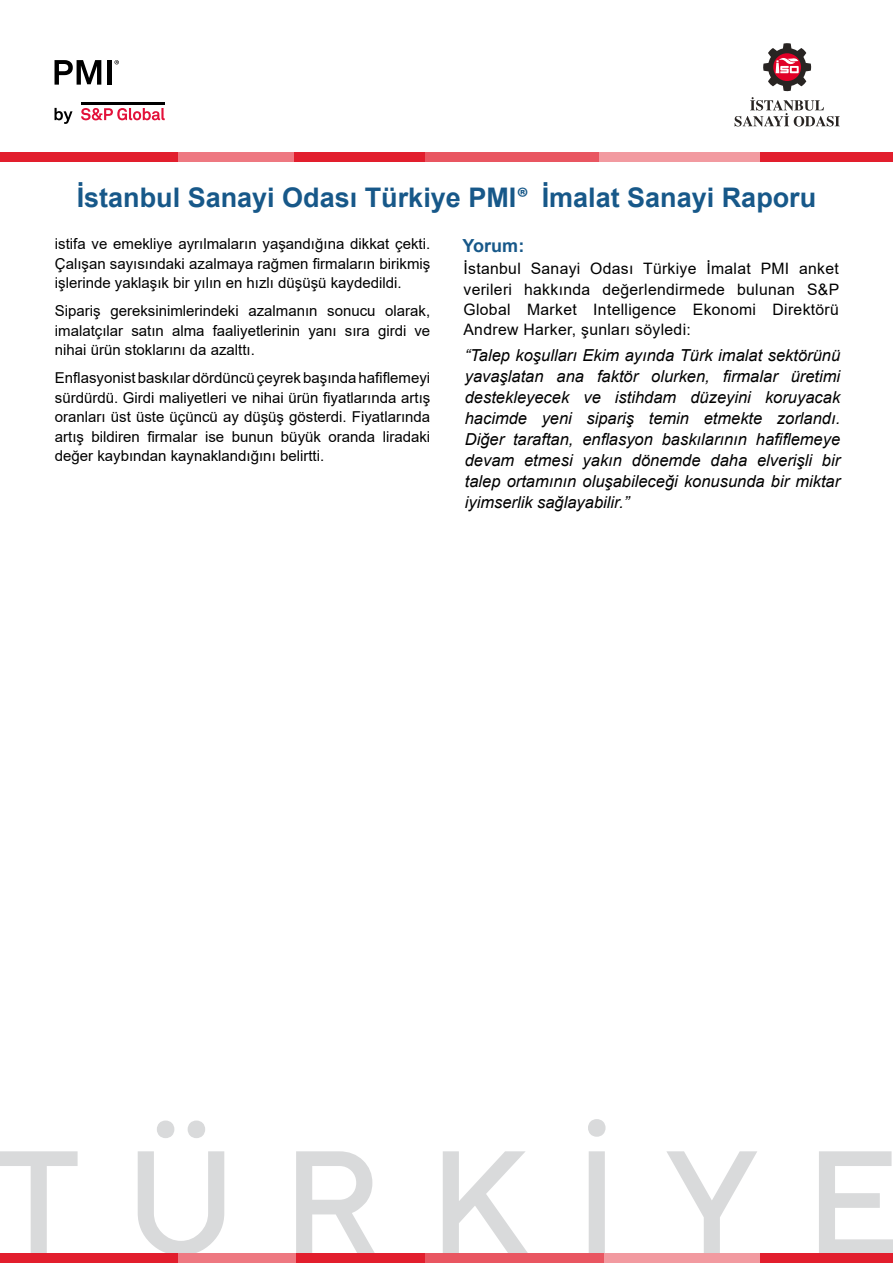
<style>
.page{position:relative;width:893px;height:1263px;background:#fff}
.page>*{position:absolute;margin:0;border:0;box-sizing:border-box;transform-origin:0 0}
.t1{font:700 27px "Arial";color:#175889}
.t2{font:700 18px "Arial";color:#175889}
.t3{font:italic 16.5px/21px "Arial";color:#000;text-align:justify}
.t4{font:15.75px/20.2px "Arial";letter-spacing:.02em;color:#000;text-align:justify}
.t5{font:15px/19.5px "Arial";color:#000;text-align:justify}
.s1{font-family:"Myriad Pro"}
</style>
<div class="page">
<svg style="left:55px;top:108px;width:18px;height:16px"></svg>
<svg style="left:81px;top:108px;width:84px;height:13px"></svg>
<hr style="left:81px;top:102px;width:84px;height:2px;background:#000">
<svg style="left:55px;top:60px;width:46px;height:25px"></svg>
<div style="left:107px;top:60px;width:5px;height:25px;background:#000"></div>
<svg style="left:114px;top:60px;width:5px;height:4px"></svg>
<svg style="left:0;top:1119px;width:893px;height:134px"></svg>
<div style="left:0;top:152px;width:179px;height:10px;background:#e21e2d"></div>
<div style="left:757px;top:152px;width:136px;height:10px;background:#e21e2d"></div>
<div style="left:179px;top:152px;width:130px;height:10px;background:#ee7881"></div>
<div style="left:424px;top:152px;width:175px;height:10px;background:#e95661"></div>
<div style="left:294px;top:152px;width:130px;height:10px;background:#e21e2d"></div>
<div style="left:599px;top:152px;width:161px;height:10px;background:#f29aa0"></div>
<div style="left:0;top:1253px;width:179px;height:10px;background:#e21e2d"></div>
<div style="left:757px;top:1253px;width:136px;height:10px;background:#e21e2d"></div>
<div style="left:179px;top:1253px;width:130px;height:10px;background:#ee7881"></div>
<div style="left:424px;top:1253px;width:181px;height:10px;background:#e95661"></div>
<div style="left:296px;top:1253px;width:128px;height:10px;background:#e21e2d"></div>
<div style="left:605px;top:1253px;width:155px;height:10px;background:#f29aa0"></div>
<svg style="left:735px;top:43px;width:105px;height:84px"></svg>
<h1 class="t1" style="left:77px;top:179px;width:741px">İstanbul Sanayi Odası Türkiye PMI<span class="s1">®</span> İmalat Sanayi Raporu</h1>
<p class="t5" style="left:55px;top:234px;width:377px">istifa ve emekliye ayrılmaların yaşandığına dikkat çekti.<br>Çalışan sayısındaki azalmaya rağmen firmaların birikmiş işlerinde yaklaşık bir yılın en hızlı düşüşü kaydedildi.</p>
<p class="t5" style="left:55px;top:301px;width:377px">Sipariş gereksinimlerindeki azalmanın sonucu olarak, imalatçılar satın alma faaliyetlerinin yanı sıra girdi ve nihai ürün stoklarını da azalttı.</p>
<p class="t5" style="left:55px;top:368px;width:377px">Enflasyonist baskılar dördüncü çeyrek başında hafiflemeyi sürdürdü. Girdi maliyetleri ve nihai ürün fiyatlarında artış oranları üst üste üçüncü ay düşüş gösterdi. Fiyatlarında artış bildiren firmalar ise bunun büyük oranda liradaki değer kaybından kaynaklandığını belirtti.</p>
<p class="t2" style="left:463px;top:233px;width:63px">Yorum:</p>
<p class="t4" style="left:463px;top:259px;width:377px">İstanbul Sanayi Odası Türkiye İmalat PMI anket verileri hakkında değerlendirmede bulunan S&amp;P Global Market Intelligence Ekonomi Direktörü Andrew Harker, şunları söyledi:</p>
<p class="t3" style="left:465px;top:345px;width:377px">“Talep koşulları Ekim ayında Türk imalat sektörünü yavaşlatan ana faktör olurken, firmalar üretimi destekleyecek ve istihdam düzeyini koruyacak hacimde yeni sipariş temin etmekte zorlandı.<br>Diğer taraftan, enflasyon baskılarının hafiflemeye devam etmesi yakın dönemde daha elverişli bir talep ortamının oluşabileceği konusunda bir miktar iyimserlik sağlayabilir.”</p>
</div>
